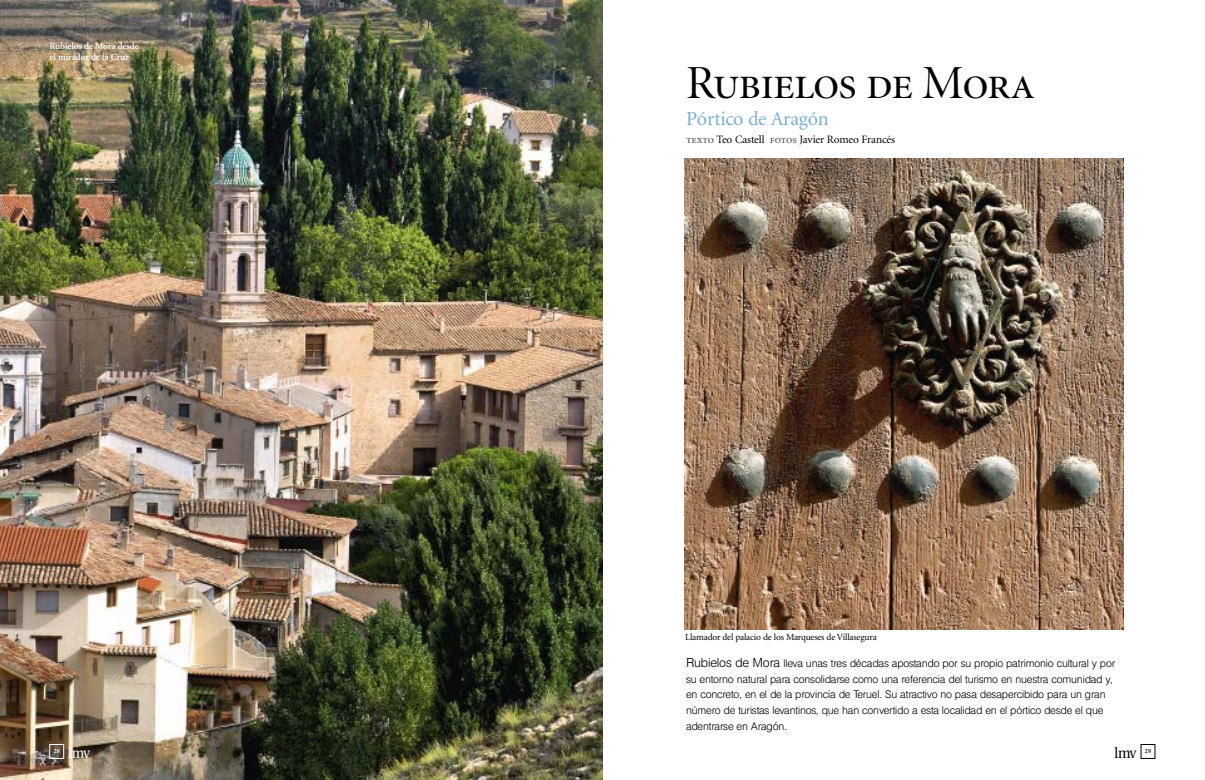
<style>
.page{position:relative;width:1205px;height:780px;background:#fff}
.page>*{position:absolute;margin:0;border:0;box-sizing:border-box;transform-origin:0 0}
.t1{font:47.5px "Minion Display Regular SC";letter-spacing:-.03em;color:#000}
.t2{font:20px "Minion";letter-spacing:-.015em;color:#7caece}
.t3{font:15px "Utopia";color:#fff;scale:.9 1}
.t4{font:15px "Utopia";color:#000;scale:.9 1}
.t5{font:11.25px "Minion";letter-spacing:-.01em;color:#000}
.t6{font:300 10.62px/15.6px "AT Triumvirate";letter-spacing:-.015em;color:#000}
.t7{font:9.38px "Minion";letter-spacing:-.02em;color:#000}
.t8{font:600 9.38px/10.6px "Minion";letter-spacing:-.01em;color:#fff}
.t9{font:9.38px "Minion Display Regular SC";color:#4d4d4d}
.t10{font:600 6.25px "Minion";color:#fff}
.t11{font:600 6.25px "Minion";color:#000}
.s1{font-family:"Minion";color:#000}
.s2{font-family:"Minion Regular SC";color:#4d4d4d}
.s3{font-size:12.5px}
</style>
<div class="page">
<img style="left:0;top:1px;width:602px;height:779px">
<img style="left:684px;top:159px;width:439px;height:470px">
<div style="left:50px;top:744px;width:14px;height:14px;border:1px solid #fff"></div>
<p class="t8" style="left:50px;top:42px;width:91px">Rubielos de Mora desde el mirador de la Cruz</p>
<p class="t9" style="left:357px;top:517px;width:42px">arriba <span class="s1">Pie</span></p>
<h1 class="t1" style="left:686px;top:64px;width:351px">Rubielos de Mora</h1>
<h2 class="t2" style="left:686px;top:111px;width:144px">Pórtico de Aragón</h2>
<p class="t5" style="left:686px;top:135px;width:211px"><span class="s2">texto</span> Teo Castell <span class="s2">fotos</span> Javier Romeo Francés</p>
<p class="t7" style="left:685px;top:633px;width:193px">Llamador del palacio de los Marqueses de Villasegura</p>
<p class="t6" style="left:686px;top:656px;width:431px"><span class="s3">Rubielos de Mora</span> lleva unas tres décadas apostando por su propio patrimonio cultural y por su entorno natural para consolidarse como una referencia del turismo en nuestra comunidad y, en concreto, en el de la provincia de Teruel. Su atractivo no pasa desapercibido para un gran número de turistas levantinos, que han convertido a esta localidad en el pórtico desde el que adentrarse en Aragón.</p>
<h3 class="t4" style="left:1114px;top:746px;width:26px">lmv</h3>
<p class="t10" style="left:54px;top:748px;width:8px">28</p>
<h3 class="t3" style="left:68px;top:746px;width:26px">lmv</h3>
<p class="t11" style="left:1145px;top:748px;width:8px">29</p>
</div>
